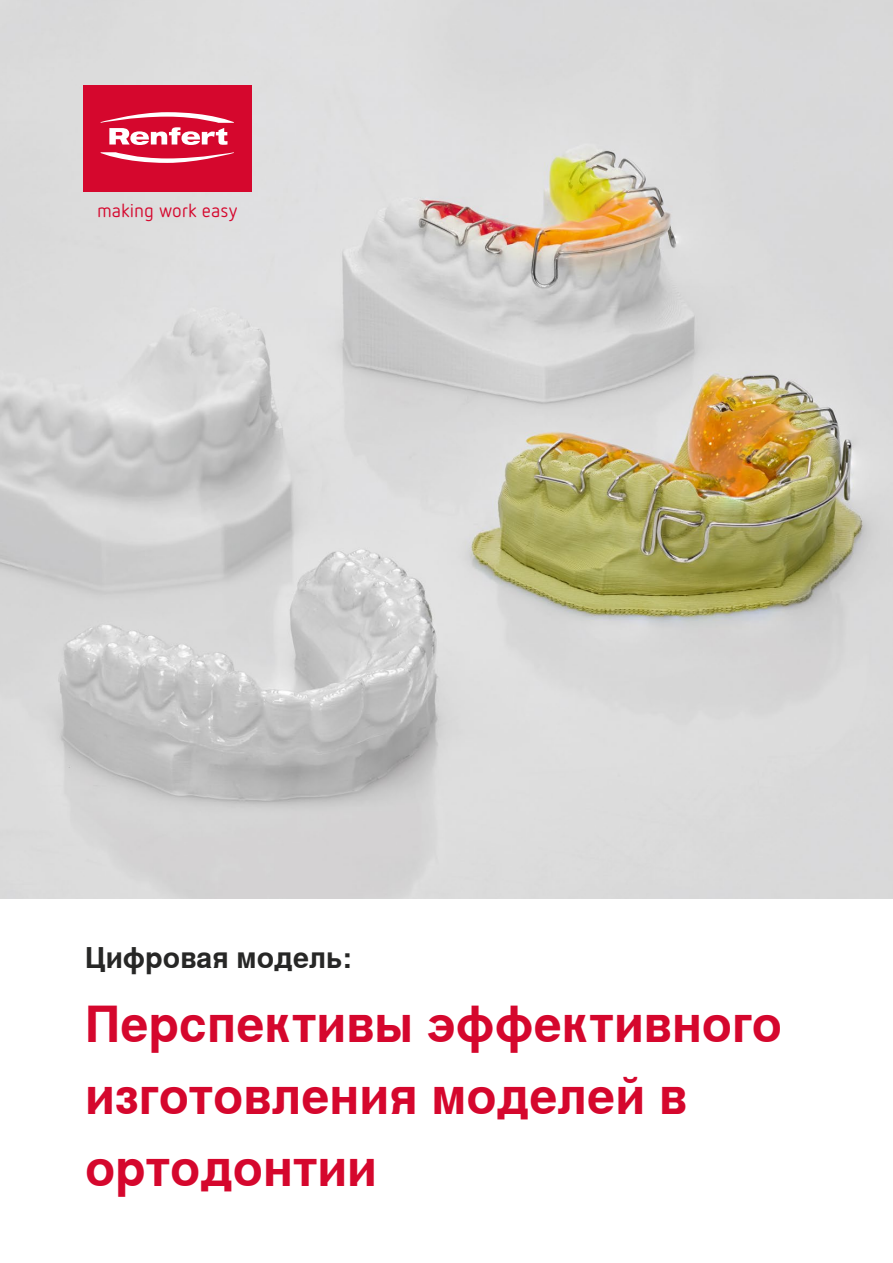
<style>
.page{position:relative;width:893px;height:1263px;background:#fff}
.page>*{position:absolute;margin:0;border:0;box-sizing:border-box;transform-origin:0 0}
.t1{font:700 49.5px/72px "Nimbus Sans Global";color:#d5072d}
.t2{font:700 28.5px "Nimbus Sans Global";color:#272726}
.t3{font:18.9px "Netto Pro";color:#d5072d}
</style>
<div class="page">
<img style="left:0;top:0;width:893px;height:898px">
<div style="left:83px;top:85px;width:169px;height:107px;background:#d5072d"></div>
<svg style="left:101px;top:152px;width:133px;height:11px"></svg>
<svg style="left:101px;top:112px;width:133px;height:33px"></svg>
<p class="t3" style="left:97px;top:198px;width:142px">making work easy</p>
<p class="t2" style="left:85px;top:942px;width:268px">Цифровая модель:</p>
<p class="t1" style="left:85px;top:989px;width:699px">Перспективы эффективного изготовления моделей в ортодонтии</p>
</div>
